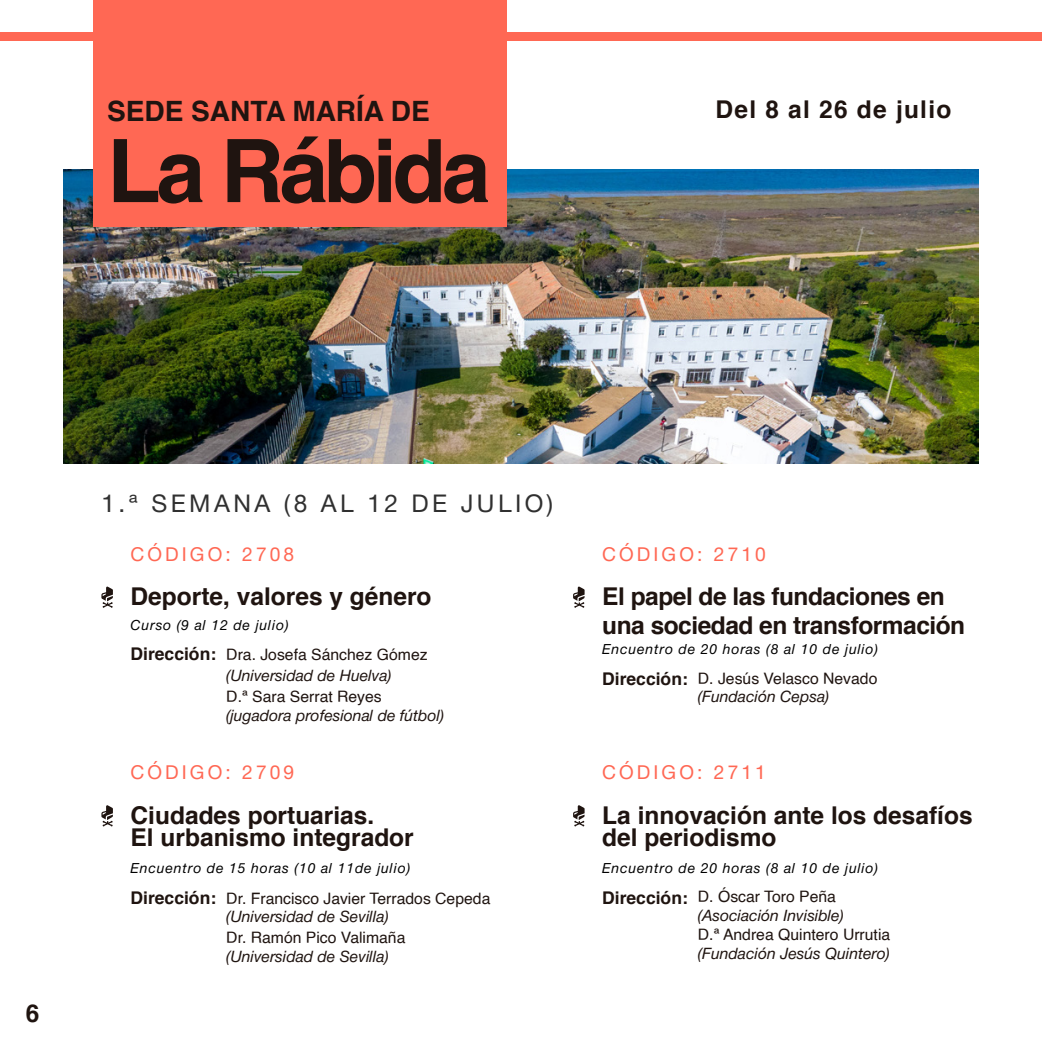
<style>
.page{position:relative;width:1042px;height:1042px;background:#fff}
.page>*{position:absolute;margin:0;border:0;box-sizing:border-box;transform-origin:0 0}
.t1{font:700 87.5px "Helvetica";letter-spacing:-.05em;color:#1f1410}
.t2{font:700 28px "Helvetica";color:#1f1410}
.t3{font:700 24.5px/22.4px "Helvetica";color:#1f1410}
.t4{font:700 24.5px/29.4px "Helvetica";letter-spacing:-.02em;color:#1f1410}
.t5{font:24.5px "Helvetica Neue";letter-spacing:.14em;color:#303030}
.t6{font:700 24.5px "Helvetica";letter-spacing:.05em;color:#1f1410}
.t7{font:19.25px "Helvetica Neue";letter-spacing:.16em;color:#ff6854}
.t8{font:700 17.5px "Helvetica";color:#1f1410}
.t9{font:italic 15.75px "Helvetica Neue";color:#1f1410}
.t10{font:15.75px "Helvetica";color:#1f1410}
.t11{font:italic 14px "Helvetica Neue";letter-spacing:.06em;color:#000}
</style>
<div class="page">
<div style="left:0;top:32px;width:1042px;height:9px;background:#ff6854"></div>
<img style="left:63px;top:169px;width:916px;height:295px">
<svg style="left:101px;top:586px;width:12px;height:22px"></svg>
<svg style="left:573px;top:586px;width:11px;height:22px"></svg>
<svg style="left:101px;top:805px;width:12px;height:21px"></svg>
<svg style="left:573px;top:805px;width:11px;height:21px"></svg>
<div style="left:93px;top:0;width:414px;height:227px;background:#ff6854"></div>
<h2 class="t2" style="left:107px;top:89px;width:324px">SEDE SANTA MARÍA DE</h2>
<h1 class="t1" style="left:107px;top:101px;width:385px">La Rábida</h1>
<h3 class="t6" style="left:715px;top:90px;width:237px">Del 8 al 26 de julio</h3>
<h3 class="t3" style="left:26px;top:1002px;width:15px">6</h3>
<h3 class="t5" style="left:101px;top:486px;width:453px">1.ª SEMANA (8 AL 12 DE JULIO)</h3>
<p class="t7" style="left:131px;top:540px;width:165px">CÓDIGO: 2708</p>
<p class="t7" style="left:602px;top:540px;width:165px">CÓDIGO: 2710</p>
<h3 class="t3" style="left:131px;top:585px;width:302px">Deporte, valores y género</h3>
<h3 class="t4" style="left:602px;top:582px;width:364px">El papel de las fundaciones en una sociedad en transformación</h3>
<p class="t11" style="left:131px;top:614px;width:160px">Curso (9 al 12 de julio)</p>
<p class="t8" style="left:131px;top:640px;width:87px">Dirección:</p>
<p class="t10" style="left:226px;top:642px;width:203px">Dra. Josefa Sánchez Gómez</p>
<p class="t9" style="left:226px;top:664px;width:167px">(Universidad de Huelva)</p>
<p class="t10" style="left:226px;top:684px;width:157px">D.ª Sara Serrat Reyes</p>
<p class="t9" style="left:226px;top:704px;width:219px">(jugadora profesional de fútbol)</p>
<p class="t11" style="left:602px;top:639px;width:277px">Encuentro de 20 horas (8 al 10 de julio)</p>
<p class="t8" style="left:602px;top:664px;width:87px">Dirección:</p>
<p class="t10" style="left:698px;top:666px;width:181px">D. Jesús Velasco Nevado</p>
<p class="t9" style="left:698px;top:685px;width:133px">(Fundación Cepsa)</p>
<p class="t7" style="left:131px;top:758px;width:165px">CÓDIGO: 2709</p>
<p class="t7" style="left:602px;top:758px;width:165px">CÓDIGO: 2711</p>
<h3 class="t3" style="left:131px;top:804px;width:285px">Ciudades portuarias.<br>El urbanismo integrador</h3>
<h3 class="t3" style="left:602px;top:804px;width:372px">La innovación ante los desafíos del periodismo</h3>
<p class="t11" style="left:131px;top:858px;width:281px">Encuentro de 15 horas (10 al 11de julio)</p>
<p class="t11" style="left:602px;top:858px;width:277px">Encuentro de 20 horas (8 al 10 de julio)</p>
<p class="t8" style="left:131px;top:883px;width:87px">Dirección:</p>
<p class="t8" style="left:602px;top:883px;width:87px">Dirección:</p>
<p class="t10" style="left:226px;top:886px;width:266px">Dr. Francisco Javier Terrados Cepeda</p>
<p class="t9" style="left:226px;top:905px;width:164px">(Universidad de Sevilla)</p>
<p class="t10" style="left:226px;top:926px;width:181px">Dr. Ramón Pico Valimaña</p>
<p class="t9" style="left:226px;top:945px;width:164px">(Universidad de Sevilla)</p>
<p class="t10" style="left:698px;top:884px;width:140px">D. Óscar Toro Peña</p>
<p class="t9" style="left:698px;top:904px;width:147px">(Asociación Invisible)</p>
<p class="t10" style="left:698px;top:922px;width:194px">D.ª Andrea Quintero Urrutia</p>
<p class="t9" style="left:698px;top:942px;width:193px">(Fundación Jesús Quintero)</p>
</div>
